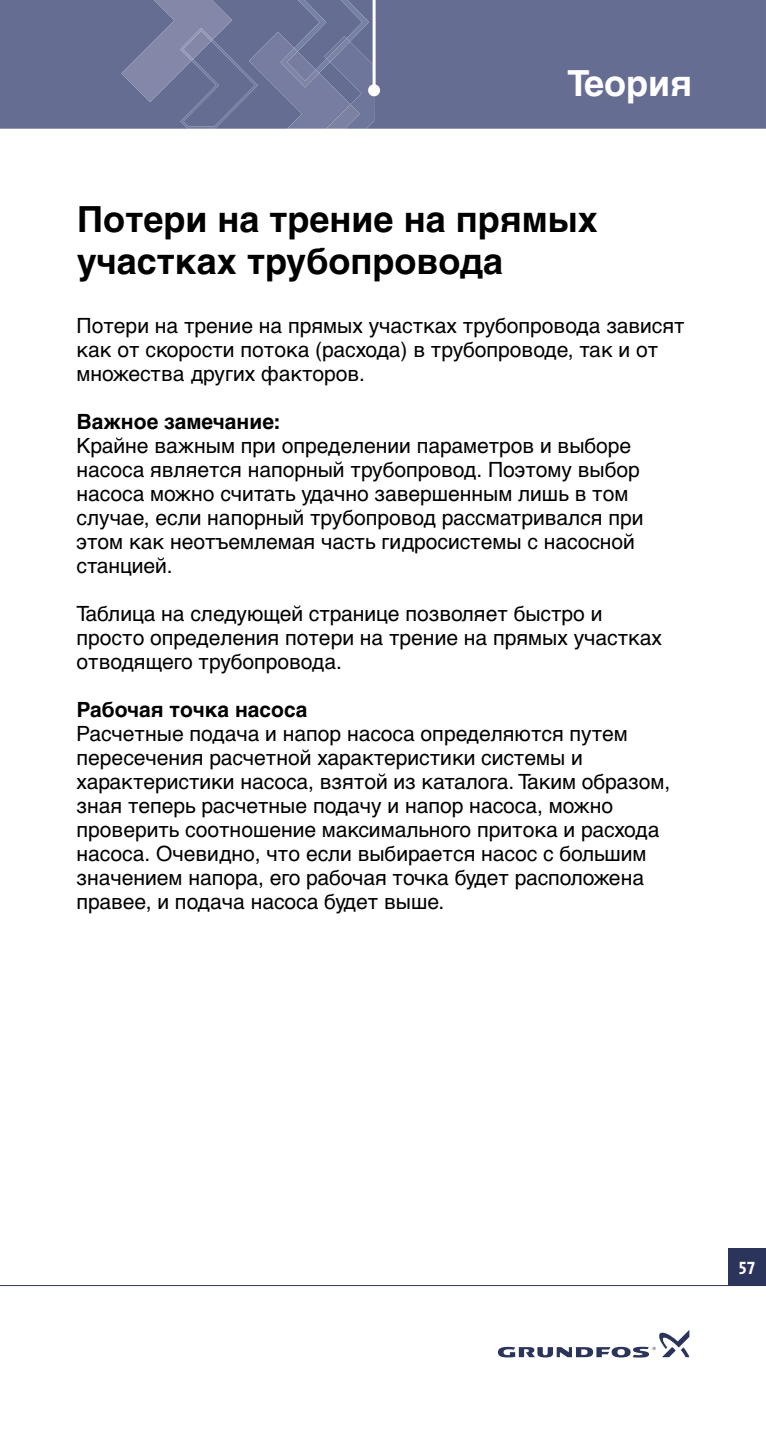
<style>
.page{position:relative;width:766px;height:1429px;background:#fff}
.page>*{position:absolute;margin:0;border:0;box-sizing:border-box;transform-origin:0 0}
.t1{font:700 36px/42px "Helvetica Cyr";color:#000}
.t2{font:700 36px "Helvetica Cyr";color:#fff}
.t3{font:21px/24px "Helvetica Cyr Upright";color:#000}
.t4{font:700 21px "Helvetica Cyr";color:#000}
.t5{font:18px "The Sans Grundfos 7 B";color:#fff;scale:.95 1}
</style>
<div class="page">
<div style="left:727px;top:1248px;width:38px;height:37px;background:#2b355b"></div>
<svg style="left:497px;top:1330px;width:192px;height:27px"></svg>
<hr style="left:0;top:1285px;width:765px;height:1px;background:#2b355b">
<div style="left:0;top:0;width:765px;height:129px;background:#656d93"></div>
<svg style="left:121px;top:0;width:253px;height:129px;background:#6f769a"></svg>
<hr style="left:372px;top:0;width:3px;height:90px;background:#fff">
<div style="left:368px;top:84px;width:12px;height:12px;background:#fff;border-radius:50%"></div>
<h1 class="t2" style="left:567px;top:63px;width:126px">Теория</h1>
<h1 class="t1" style="left:77px;top:199px;width:522px">Потери на трение на прямых участках трубопровода</h1>
<p class="t3" style="left:77px;top:313px;width:609px">Потери на трение на прямых участках трубопровода зависят как от скорости потока (расхода) в трубопроводе, так и от множества других факторов.</p>
<p class="t4" style="left:77px;top:409px;width:205px">Важное замечание:</p>
<p class="t3" style="left:77px;top:433px;width:568px">Крайне важным при определении параметров и выборе насоса является напорный трубопровод. Поэтому выбор насоса можно считать удачно завершенным лишь в том случае, если напорный трубопровод рассматривался при этом как неотъемлемая часть гидросистемы с насосной станцией.</p>
<p class="t3" style="left:77px;top:601px;width:587px">Таблица на следующей странице позволяет быстро и просто определения потери на трение на прямых участках отводящего трубопровода.</p>
<p class="t4" style="left:77px;top:697px;width:232px">Рабочая точка насоса</p>
<p class="t3" style="left:77px;top:721px;width:595px">Расчетные подача и напор насоса определяются путем пересечения расчетной характеристики системы и характеристики насоса, взятой из каталога. Таким образом, зная теперь расчетные подачу и напор насоса, можно проверить соотношение максимального притока и расхода насоса. Очевидно, что если выбирается насос с большим значением напора, его рабочая точка будет расположена правее, и подача насоса будет выше.</p>
<p class="t5" style="left:738px;top:1258px;width:18px">57</p>
</div>
